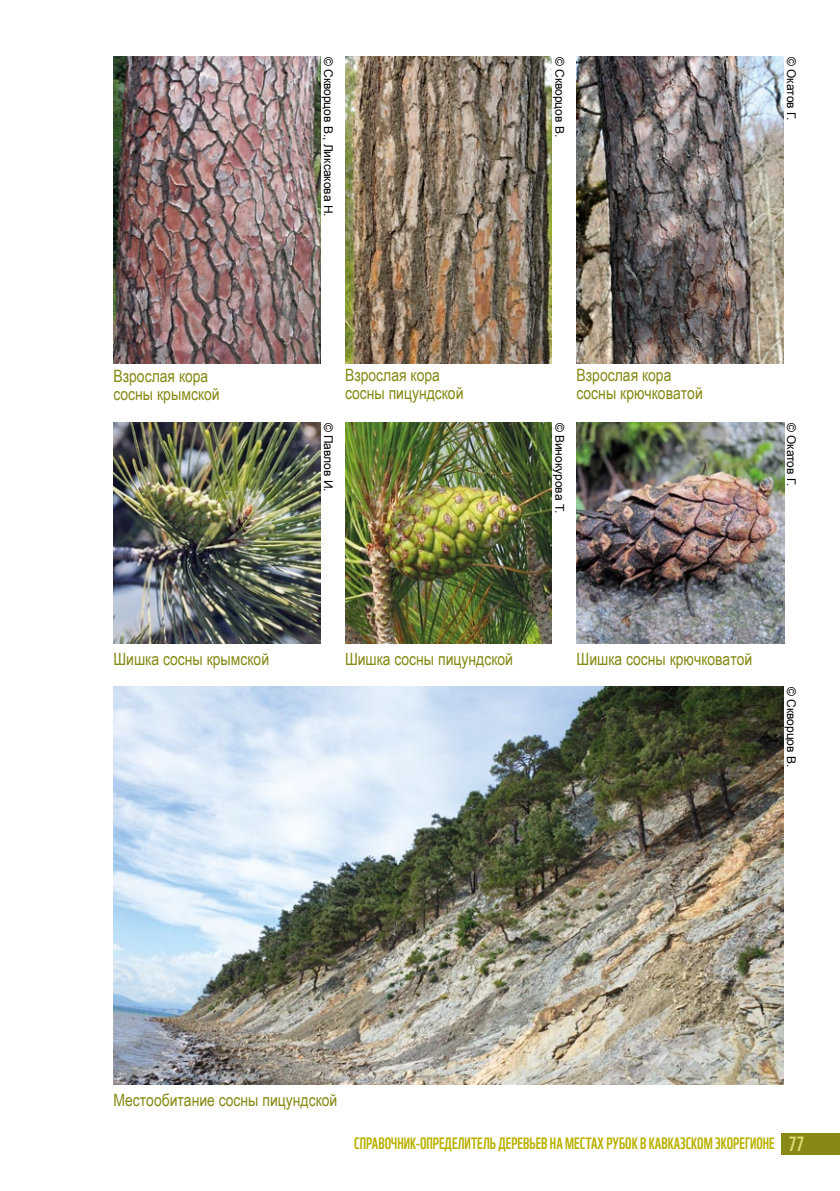
<style>
.page{position:relative;width:840px;height:1191px;background:#fff}
.page>*{position:absolute;margin:0;border:0;box-sizing:border-box;transform-origin:0 0}
.t1{font:17px/18px "Arial Narrow";color:#868914}
.t2{font:16px "WWF";color:#b9b100}
.t3{font:12px "Arial";color:#000}
.s1{font-size:20px;color:#dce177}
</style>
<div class="page">
<div style="left:781px;top:1133px;width:58px;height:21px;background:#868914"></div>
<img style="left:113px;top:57px;width:207px;height:306px">
<img style="left:345px;top:57px;width:206px;height:306px">
<img style="left:576px;top:57px;width:206px;height:306px">
<img style="left:113px;top:422px;width:207px;height:222px">
<img style="left:576px;top:422px;width:208px;height:222px">
<img style="left:345px;top:422px;width:206px;height:222px">
<img style="left:113px;top:687px;width:669px;height:397px">
<p class="t1" style="left:113px;top:366px;width:107px">Взрослая кора сосны крымской</p>
<p class="t3" style="left:336px;top:57px;width:161px;rotate:90deg">© Скворцов В., Ликсакова Н.</p>
<p class="t3" style="left:567px;top:57px;width:82px;rotate:90deg">© Скворцов В.</p>
<p class="t3" style="left:798px;top:57px;width:65px;rotate:90deg">© Окатов Г.</p>
<p class="t1" style="left:345px;top:365px;width:120px">Взрослая кора сосны пицундской</p>
<p class="t1" style="left:576px;top:365px;width:128px">Взрослая кора сосны крючковатой</p>
<p class="t3" style="left:336px;top:422px;width:71px;rotate:90deg">© Павлов И.</p>
<p class="t3" style="left:567px;top:422px;width:92px;rotate:90deg">© Винокурова Т.</p>
<p class="t3" style="left:798px;top:422px;width:65px;rotate:90deg">© Окатов Г.</p>
<p class="t1" style="left:113px;top:649px;width:157px">Шишка сосны крымской</p>
<p class="t1" style="left:345px;top:649px;width:169px">Шишка сосны пицундской</p>
<p class="t1" style="left:576px;top:649px;width:177px">Шишка сосны крючковатой</p>
<p class="t3" style="left:798px;top:687px;width:82px;rotate:90deg">© Скворцов В.</p>
<p class="t1" style="left:113px;top:1090px;width:225px">Местообитание сосны пицундской</p>
<p class="t2" style="left:354px;top:1131px;width:451px">Справочник-определитель деревьев на местах рубок в кавказском экорегионе <span class="s1">77</span></p>
</div>
